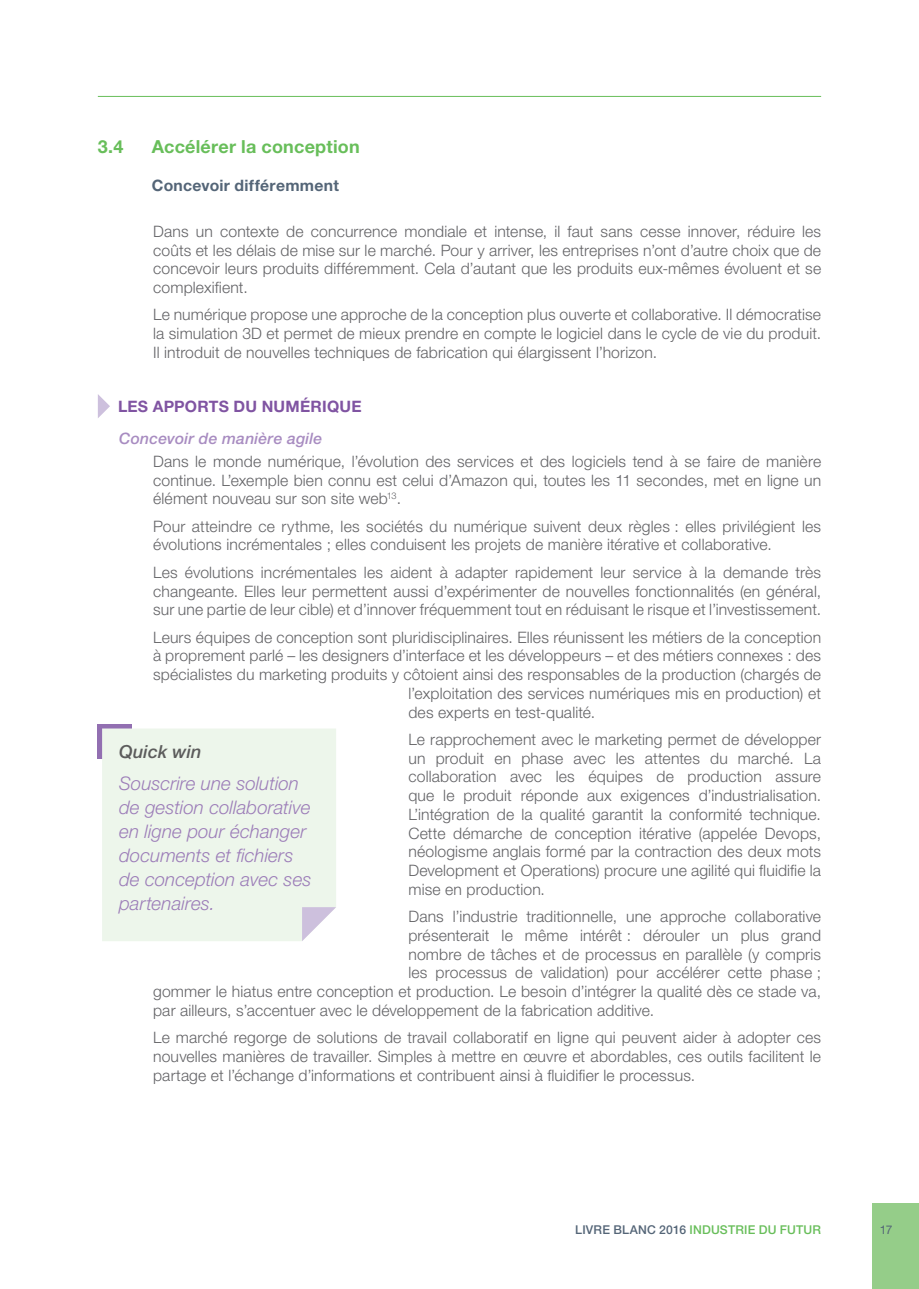
<style>
.page{position:relative;width:919px;height:1289px;background:#fff}
.page>*{position:absolute;margin:0;border:0;box-sizing:border-box;transform-origin:0 0}
.t1{font:italic 300 18.75px/24px "Helvetica Neue LT Std";color:#9c7db8}
.t2{font:700 18px "Helvetica Neue LT Std";letter-spacing:.01em;color:#68be5a}
.t3{font:italic 500 18px "Helvetica Neue LT Std";letter-spacing:.005em;color:#5c5c5c}
.Txt_Courant___C10_5{font:300 15.75px/18.8px "Helvetica Neue LT Std";letter-spacing:.01em;color:#636366;text-align:justify}
.ss-sous-titres_VIOLE{font:italic 500 15.75px "Helvetica Neue LT Std";letter-spacing:.01em;color:#a88cc1}
.t4{font:700 15.75px "Helvetica Neue LT Std";letter-spacing:.02em;color:#546577}
.sous-titres_CAP-corp{font:700 15.75px "Helvetica Neue LT Std";letter-spacing:.015em;color:#8054a2}
.t5{font:500 12.15px "Helvetica Neue LT Std";letter-spacing:.015em;color:#68be5a}
.t6{font:12px "Helvetica Neue LT Std";color:#546577}
.s1{color:#546577}
</style>
<div class="page">
<div style="left:871px;top:1203px;width:47px;height:85px;background:#95cd89"></div>
<hr style="left:98px;top:96px;width:723px;height:1px;background:#68be5a">
<svg style="left:98px;top:394px;width:12px;height:24px"></svg>
<div style="left:98px;top:724px;width:34px;height:34px;background:#926fb1"></div>
<div style="left:102px;top:728px;width:234px;height:213px;background:#edf6eb"></div>
<svg style="left:302px;top:907px;width:34px;height:34px"></svg>
<p class="t2" style="left:98px;top:136px;width:27px">3.4</p>
<p class="t2" style="left:152px;top:136px;width:209px">Accélérer la conception</p>
<p class="t4" style="left:152px;top:175px;width:188px">Concevoir différemment</p>
<p class="Txt_Courant___C10_5" style="left:153px;top:221px;width:669px">Dans un contexte de concurrence mondiale et intense, il faut sans cesse innover, réduire les coûts et les délais de mise sur le marché. Pour y arriver, les entreprises n’ont d’autre choix que de concevoir leurs produits différemment. Cela d’autant que les produits eux-mêmes évoluent et se complexifient.</p>
<p class="Txt_Courant___C10_5" style="left:153px;top:305px;width:669px">Le numérique propose une approche de la conception plus ouverte et collaborative. Il démocratise la simulation 3D et permet de mieux prendre en compte le logiciel dans le cycle de vie du produit.<br>Il introduit de nouvelles techniques de fabrication qui élargissent l’horizon.</p>
<p class="sous-titres_CAP-corp" style="left:118px;top:397px;width:245px">LES APPORTS DU NUMÉRIQUE</p>
<p class="ss-sous-titres_VIOLE" style="left:119px;top:429px;width:205px">Concevoir de manière agile</p>
<p class="Txt_Courant___C10_5" style="left:153px;top:451px;width:669px">Dans le monde numérique, l’évolution des services et des logiciels tend à se faire de manière continue. L’exemple bien connu est celui d’Amazon qui, toutes les 11 secondes, met en ligne un élément nouveau sur son site web<sup>13</sup>.</p>
<p class="Txt_Courant___C10_5" style="left:153px;top:516px;width:669px">Pour atteindre ce rythme, les sociétés du numérique suivent deux règles : elles privilégient les évolutions incrémentales ; elles conduisent les projets de manière itérative et collaborative.</p>
<p class="Txt_Courant___C10_5" style="left:153px;top:562px;width:669px">Les évolutions incrémentales les aident à adapter rapidement leur service à la demande très changeante. Elles leur permettent aussi d’expérimenter de nouvelles fonctionnalités (en général, sur une partie de leur cible) et d’innover fréquemment tout en réduisant le risque et l’investissement.</p>
<p class="Txt_Courant___C10_5" style="left:153px;top:627px;width:669px">Leurs équipes de conception sont pluridisciplinaires. Elles réunissent les métiers de la conception</p>
<p class="Txt_Courant___C10_5" style="left:153px;top:646px;width:669px">à proprement parlé – les designers d’interface et les développeurs – et des métiers connexes : des</p>
<p class="Txt_Courant___C10_5" style="left:153px;top:664px;width:669px">spécialistes du marketing produits y côtoient ainsi des responsables de la production (chargés de</p>
<p class="Txt_Courant___C10_5" style="left:408px;top:683px;width:414px">l’exploitation des services numériques mis en production) et</p>
<p class="Txt_Courant___C10_5" style="left:408px;top:702px;width:188px">des experts en test-qualité.</p>
<p class="Txt_Courant___C10_5" style="left:408px;top:729px;width:414px">Le rapprochement avec le marketing permet de développer un produit en phase avec les attentes du marché. La collaboration avec les équipes de production assure que le produit réponde aux exigences d’industrialisation.<br>L’intégration de la qualité garantit la conformité technique.<br>Cette démarche de conception itérative (appelée Devops, néologisme anglais formé par la contraction des deux mots Development et Operations) procure une agilité qui fluidifie la mise en production.</p>
<p class="Txt_Courant___C10_5" style="left:408px;top:906px;width:414px">Dans l’industrie traditionnelle, une approche collaborative</p>
<p class="Txt_Courant___C10_5" style="left:408px;top:925px;width:414px">présenterait le même intérêt : dérouler un plus grand</p>
<p class="Txt_Courant___C10_5" style="left:408px;top:944px;width:414px">nombre de tâches et de processus en parallèle (y compris</p>
<p class="Txt_Courant___C10_5" style="left:408px;top:963px;width:414px">les processus de validation) pour accélérer cette phase ;</p>
<p class="Txt_Courant___C10_5" style="left:153px;top:981px;width:669px">gommer le hiatus entre conception et production. Le besoin d’intégrer la qualité dès ce stade va,</p>
<p class="Txt_Courant___C10_5" style="left:153px;top:1000px;width:502px">par ailleurs, s’accentuer avec le développement de la fabrication additive.</p>
<p class="Txt_Courant___C10_5" style="left:153px;top:1027px;width:669px">Le marché regorge de solutions de travail collaboratif en ligne qui peuvent aider à adopter ces nouvelles manières de travailler. Simples à mettre en œuvre et abordables, ces outils facilitent le partage et l’échange d’informations et contribuent ainsi à fluidifier le processus.</p>
<p class="t3" style="left:119px;top:740px;width:84px">Quick win</p>
<p class="t1" style="left:119px;top:771px;width:194px">Souscrire une solution de gestion collaborative en ligne pour échanger documents et fichiers de conception avec ses partenaires.</p>
<p class="t5" style="left:575px;top:1222px;width:247px"><span class="s1">LIVRE BLANC 2016</span> INDUSTRIE DU FUTUR</p>
<p class="t6" style="left:879px;top:1222px;width:14px">17</p>
</div>
